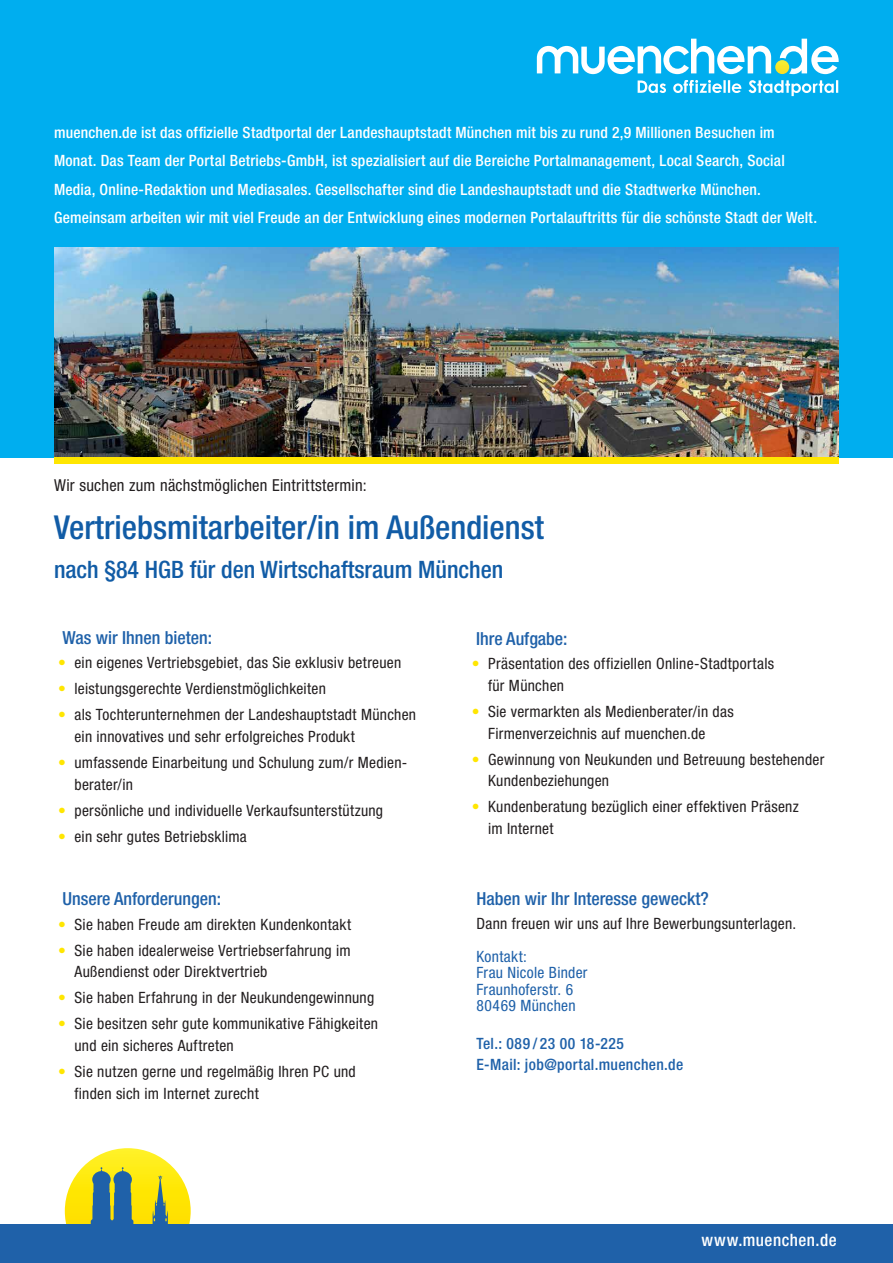
<style>
.page{position:relative;width:893px;height:1263px;background:#fff}
.page>*{position:absolute;margin:0;border:0;box-sizing:border-box;transform-origin:0 0}
.t1{font:500 condensed 33px "Helvetica Neue LT Std";color:#115ca6}
.t2{font:500 condensed 24px "Helvetica Neue LT Std";color:#115ca6}
.t3{font:500 condensed 18px "Helvetica Neue LT Std";color:#1f61a9}
.t4{font:500 condensed 17.1px "Helvetica Neue LT Std";letter-spacing:.03em;color:#fff}
.t5{font:condensed 16.5px "Helvetica Neue LT Std";letter-spacing:.015em;color:#231f20}
.t6{font:condensed 15.6px/21.8px "Helvetica Neue LT Std";letter-spacing:.015em;color:#231f20}
.t7{font:500 condensed 15.6px/28.5px "Helvetica Neue LT Std";letter-spacing:.015em;color:#fff}
.t8{font:condensed 15.6px/16.5px "Helvetica Neue LT Std";letter-spacing:.02em;color:#1f61a9}
.t9{font:500 condensed 15.6px/21px "Helvetica Neue LT Std";letter-spacing:.025em;color:#1f61a9}
.s1{color:#ffe601}
</style>
<div class="page">
<div style="left:0;top:0;width:893px;height:457px;background:#00aeef"></div>
<img style="left:54px;top:247px;width:785px;height:210px">
<svg style="left:65px;top:1148px;width:126px;height:76px"></svg>
<div style="left:0;top:1224px;width:893px;height:39px;background:#1f61a9"></div>
<div style="left:54px;top:457px;width:785px;height:6px;background:#ffe601"></div>
<svg style="left:638px;top:80px;width:200px;height:16px"></svg>
<svg style="left:537px;top:39px;width:302px;height:35px"></svg>
<svg style="left:775px;top:60px;width:14px;height:14px"></svg>
<p class="t7" style="left:54px;top:118px;width:765px">muenchen.de ist das offizielle Stadtportal der Landeshauptstadt München mit bis zu rund 2,9 Millionen Besuchen im Monat. Das Team der Portal Betriebs-GmbH, ist spezialisiert auf die Bereiche Portalmanagement, Local Search, Social Media, Online-Redaktion und Mediasales. Gesellschafter sind die Landeshauptstadt und die Stadtwerke München.<br>Gemeinsam arbeiten wir mit viel Freude an der Entwicklung eines modernen Portalauftritts für die schönste Stadt der Welt.</p>
<p class="t5" style="left:54px;top:476px;width:314px">Wir suchen zum nächstmöglichen Eintrittstermin:</p>
<h1 class="t1" style="left:54px;top:508px;width:491px">Vertriebsmitarbeiter/in im Außendienst</h1>
<h2 class="t2" style="left:54px;top:556px;width:451px">nach §84 HGB für den Wirtschaftsraum München</h2>
<p class="t3" style="left:63px;top:627px;width:151px">Was wir Ihnen bieten:</p>
<p class="t3" style="left:476px;top:628px;width:93px">Ihre Aufgabe:</p>
<p class="t6" style="left:58px;top:652px;width:345px"><span class="s1">•</span> ein eigenes Vertriebsgebiet, das Sie exklusiv betreuen</p>
<p class="t6" style="left:58px;top:678px;width:269px"><span class="s1">•</span> leistungsgerechte Verdienstmöglichkeiten</p>
<p class="t6" style="left:74px;top:704px;width:343px;text-indent:-16px"><span class="s1">•</span> als Tochterunternehmen der Landeshauptstadt München ein innovatives und sehr erfolgreiches Produkt</p>
<p class="t6" style="left:74px;top:751px;width:333px;text-indent:-16px"><span class="s1">•</span> umfassende Einarbeitung und Schulung zum/r Medien&shy;berater/in</p>
<p class="t6" style="left:58px;top:799px;width:326px"><span class="s1">•</span> persönliche und individuelle Verkaufsunterstützung</p>
<p class="t6" style="left:58px;top:825px;width:190px"><span class="s1">•</span> ein sehr gutes Betriebsklima</p>
<p class="t6" style="left:488px;top:652px;width:288px;text-indent:-16px"><span class="s1">•</span> Präsentation des offiziellen Online-Stadtportals für München</p>
<p class="t6" style="left:488px;top:700px;width:247px;text-indent:-16px"><span class="s1">•</span> Sie vermarkten als Medienberater/in das<br>Firmenverzeichnis auf muenchen.de</p>
<p class="t6" style="left:488px;top:748px;width:338px;text-indent:-16px"><span class="s1">•</span> Gewinnung von Neukunden und Betreuung bestehender<br>Kundenbeziehungen</p>
<p class="t6" style="left:488px;top:796px;width:312px;text-indent:-16px"><span class="s1">•</span> Kundenberatung bezüglich einer effektiven Präsenz im Internet</p>
<p class="t3" style="left:62px;top:888px;width:160px">Unsere Anforderungen:</p>
<p class="t3" style="left:476px;top:887px;width:234px">Haben wir Ihr Interesse geweckt?</p>
<p class="t6" style="left:58px;top:913px;width:294px"><span class="s1">•</span> Sie haben Freude am direkten Kundenkontakt</p>
<p class="t6" style="left:74px;top:939px;width:278px;text-indent:-16px"><span class="s1">•</span> Sie haben idealerweise Vertriebserfahrung im<br>Außendienst oder Direktvertrieb</p>
<p class="t6" style="left:58px;top:987px;width:318px"><span class="s1">•</span> Sie haben Erfahrung in der Neukundengewinnung</p>
<p class="t6" style="left:74px;top:1013px;width:305px;text-indent:-16px"><span class="s1">•</span> Sie besitzen sehr gute kommunikative Fähigkeiten und ein sicheres Auftreten</p>
<p class="t6" style="left:74px;top:1060px;width:283px;text-indent:-16px"><span class="s1">•</span> Sie nutzen gerne und regelmäßig Ihren PC und finden sich im Internet zurecht</p>
<p class="t6" style="left:476px;top:912px;width:321px">Dann freuen wir uns auf Ihre Bewerbungsunterlagen.</p>
<p class="t8" style="left:476px;top:948px;width:113px">Kontakt:<br>Frau Nicole Binder<br>Fraunhoferstr. 6<br>80469 München</p>
<p class="t9" style="left:476px;top:1033px;width:208px">Tel.: 089 / 23 00 18-225<br>E-Mail: job@portal.muenchen.de</p>
<p class="t4" style="left:702px;top:1230px;width:137px">www.muenchen.de</p>
</div>
